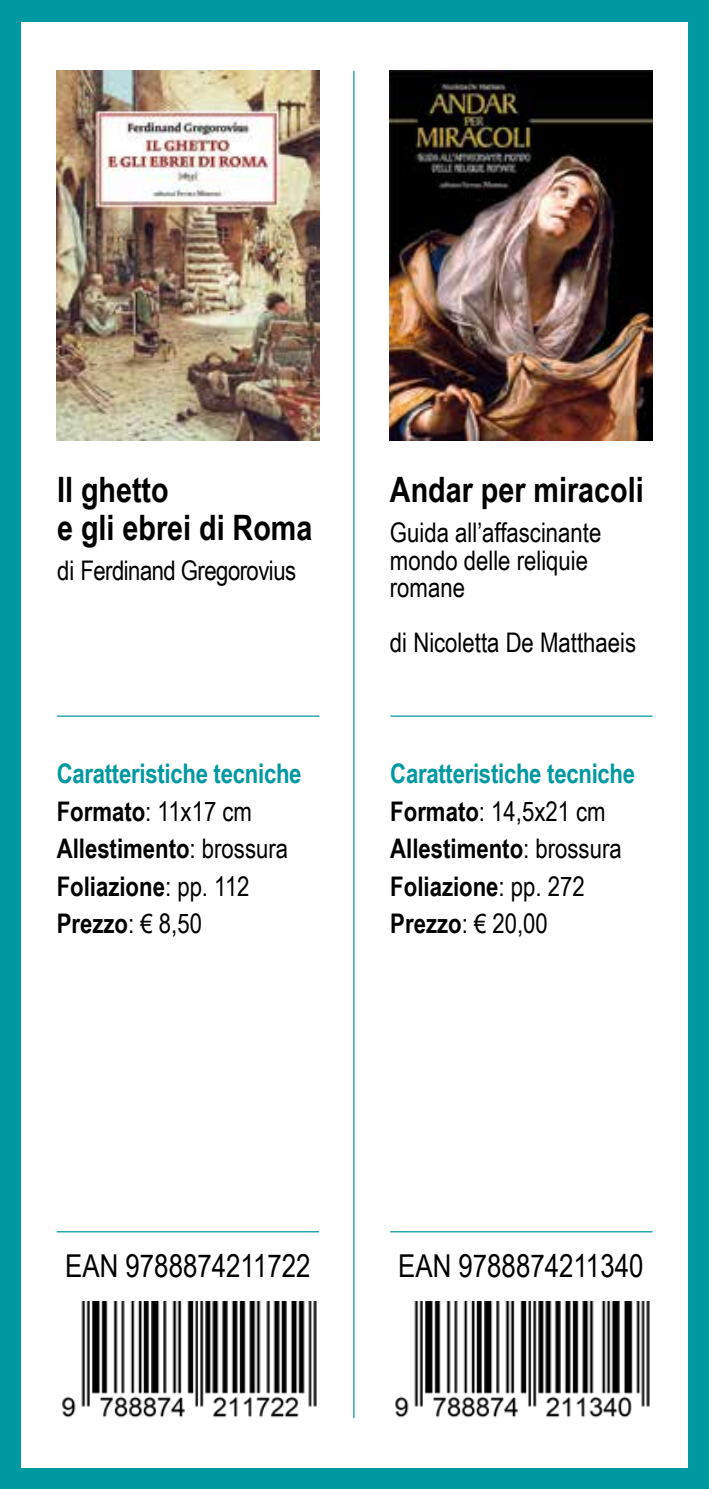
<style>
.page{position:relative;width:709px;height:1489px;background:#fff}
.page>*{position:absolute;margin:0;border:0;box-sizing:border-box;transform-origin:0 0}
.t1{font:700 35px/37.5px "Arial Narrow";color:#000}
.t2{font:31.5px "Arial Narrow";color:#000}
.t3{font:700 27px/37.5px "Arial Narrow";color:#000}
.t4{font:27px/27.5px "Arial Narrow";color:#000}
.t5{font:27px "Arial Narrow";letter-spacing:-.02em;color:#000}
.s1{color:#0098a1}
.s2{font-weight:400}
</style>
<div class="page">
<div style="left:0;top:0;width:709px;height:21px;background:#0098a1"></div>
<div style="left:0;top:1468px;width:709px;height:20px;background:#0098a1"></div>
<div style="left:0;top:0;width:21px;height:1488px;background:#0098a1"></div>
<div style="left:688px;top:0;width:21px;height:1488px;background:#0098a1"></div>
<hr style="left:353px;top:71px;width:1px;height:1346px;background:#0098a1">
<img style="left:62px;top:1301px;width:255px;height:116px">
<hr style="left:57px;top:715px;width:262px;height:1px;background:#0098a1">
<hr style="left:57px;top:1230px;width:262px;height:2px;background:#0098a1">
<img style="left:57px;top:71px;width:262px;height:369px">
<img style="left:390px;top:71px;width:262px;height:369px">
<img style="left:395px;top:1301px;width:255px;height:116px">
<hr style="left:390px;top:715px;width:262px;height:1px;background:#0098a1">
<hr style="left:390px;top:1230px;width:262px;height:2px;background:#0098a1">
<p class="t1" style="left:57px;top:470px;width:257px">il ghetto<br>e gli ebrei di roma</p>
<p class="t5" style="left:57px;top:554px;width:241px">di Ferdinand Gregorovius</p>
<p class="t3" style="left:57px;top:754px;width:246px"><span class="s1">Caratteristiche tecniche </span>formato<span class="s2">: 11x17 cm </span>allestimento<span class="s2">: brossura </span>foliazione<span class="s2">: pp. 112 </span>prezzo<span class="s2">: € 8,50</span></p>
<p class="t1" style="left:390px;top:470px;width:255px">Andar per miracoli</p>
<p class="t4" style="left:390px;top:518px;width:213px">Guida all’affascinante mondo delle reliquie romane</p>
<p class="t4" style="left:390px;top:628px;width:248px">di Nicoletta De Matthaeis</p>
<p class="t3" style="left:390px;top:754px;width:246px"><span class="s1">Caratteristiche tecniche </span>formato<span class="s2">: 14,5x21 cm </span>allestimento<span class="s2">: brossura </span>foliazione<span class="s2">: pp. 272 </span>prezzo<span class="s2">: € 20,00</span></p>
<p class="t2" style="left:65px;top:1247px;width:247px">EAN 9788874211722</p>
<p class="t2" style="left:398px;top:1247px;width:247px">EAN 9788874211340</p>
</div>
